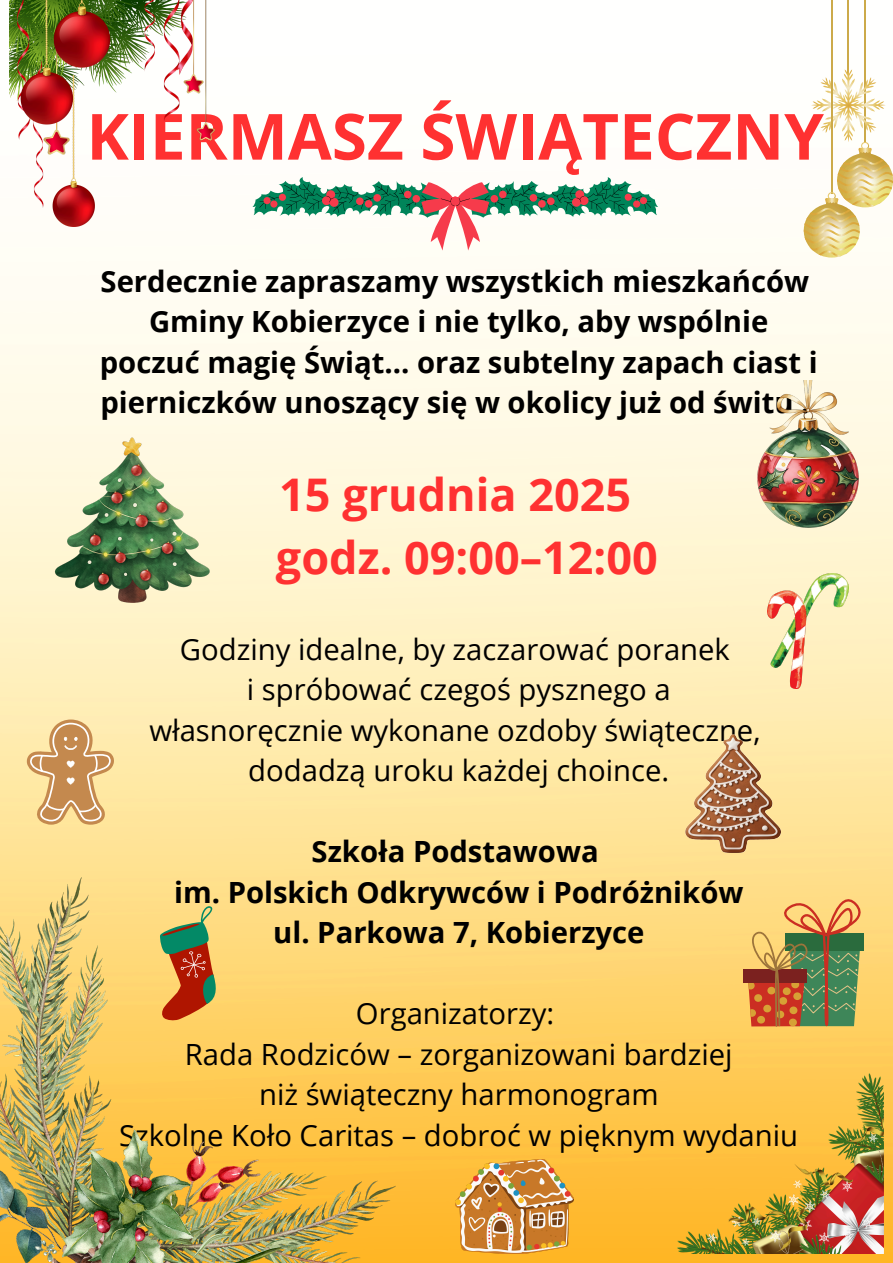
<style>
.page{position:relative;width:893px;height:1263px;background:#fff}
.page>*{position:absolute;margin:0;border:0;box-sizing:border-box;transform-origin:0 0}
.t1{font:700 63.75px "Open Sans";color:#ff3131}
.t2{font:700 45px/62.4px "Open Sans";color:#ff3131}
.t3{font:29.25px/40.5px "Open Sans";color:#000;text-align:center}
.t4{font:700 29.25px/40.5px "Open Sans";color:#000;text-align:center}
</style>
<div class="page">
<img style="left:0;top:0;width:892px;height:1262px">
<svg style="left:252px;top:177px;width:406px;height:73px"></svg>
<img style="left:0;top:878px;width:395px;height:385px">
<img style="left:677px;top:1073px;width:206px;height:180px">
<img style="left:9px;top:0;width:206px;height:227px">
<svg style="left:26px;top:719px;width:88px;height:106px;background:#e1ba82"></svg>
<hr style="left:847px;top:0;width:2px;height:74px;background:#ccaa4a">
<hr style="left:864px;top:0;width:2px;height:143px;background:#ccaa4a">
<hr style="left:831px;top:0;width:1px;height:193px;background:#ccaa4a">
<svg style="left:803px;top:68px;width:90px;height:189px"></svg>
<img style="left:686px;top:735px;width:94px;height:118px">
<img style="left:455px;top:1159px;width:118px;height:94px">
<svg style="left:743px;top:899px;width:121px;height:128px;background:#aa8f54"></svg>
<svg style="left:159px;top:905px;width:59px;height:116px;background:#b3874e"></svg>
<img style="left:767px;top:573px;width:81px;height:116px">
<img style="left:49px;top:436px;width:166px;height:169px">
<img style="left:758px;top:381px;width:100px;height:146px">
<h1 class="t1" style="left:86px;top:92px;width:739px">KIERMASZ ŚWIĄTECZNY</h1>
<p class="t4" style="left:100px;top:260px;width:719px">Serdecznie zapraszamy wszystkich mieszkańców Gminy Kobierzyce i nie tylko, aby wspólnie poczuć magię Świąt… oraz subtelny zapach ciast i pierniczków unoszący się w okolicy już od świtu .</p>
<h2 class="t2" style="left:276px;top:462px;width:383px">15 grudnia 2025 godz. 09:00–12:00</h2>
<p class="t3" style="left:149px;top:628px;width:612px">Godziny idealne, by zaczarować poranek<br>i spróbować czegoś pysznego a własnoręcznie wykonane ozdoby świąteczne, dodadzą uroku każdej choince.</p>
<p class="t4" style="left:174px;top:830px;width:571px">Szkoła Podstawowa<br>im. Polskich Odkrywców i Podróżników ul. Parkowa 7, Kobierzyce</p>
<p class="t3" style="left:119px;top:992px;width:680px">Organizatorzy:<br>Rada Rodziców – zorganizowani bardziej<br>niż świąteczny harmonogram<br>Szkolne Koło Caritas – dobroć w pięknym wydaniu</p>
</div>
